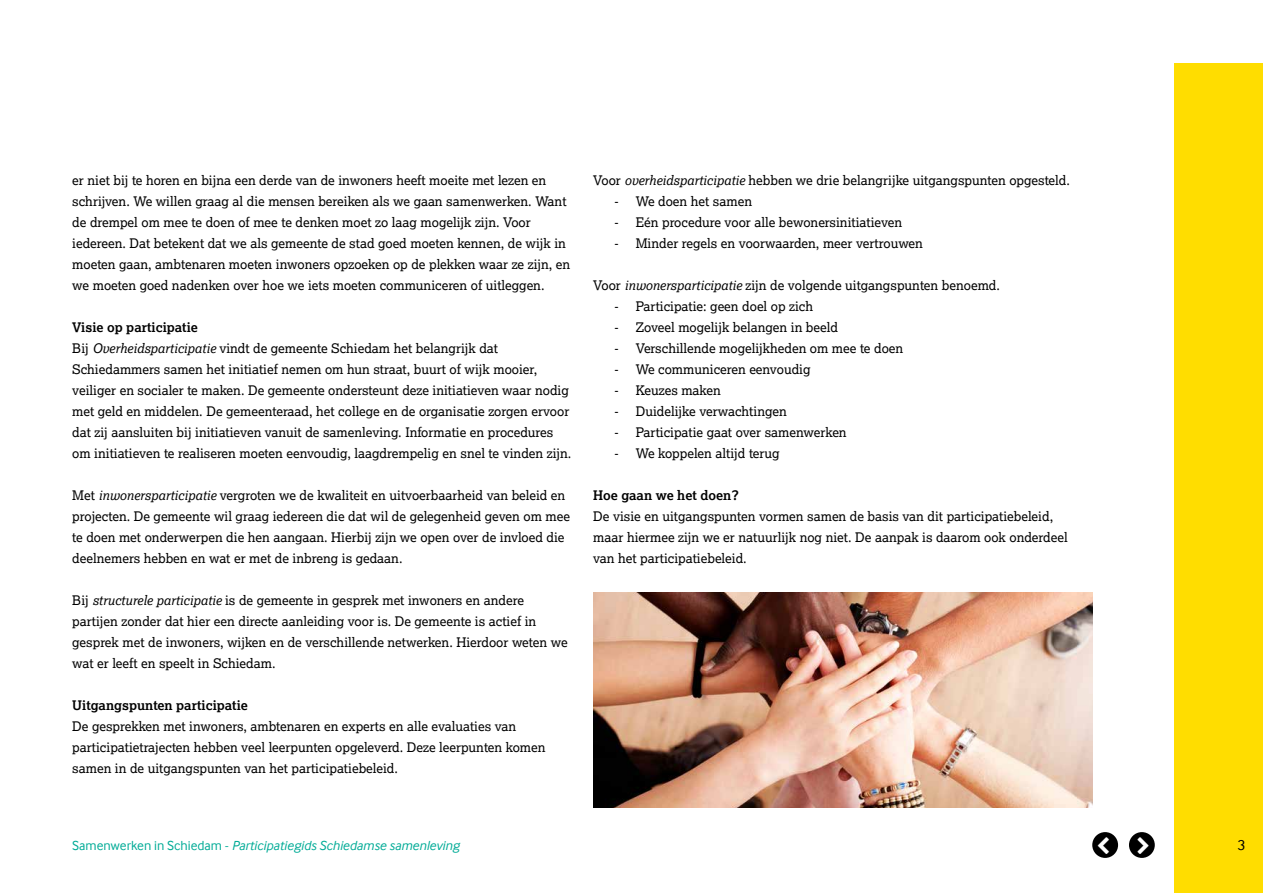
<style>
.page{position:relative;width:1263px;height:893px;background:#fff}
.page>*{position:absolute;margin:0;border:0;box-sizing:border-box;transform-origin:0 0}
.t1{font:15px "Inter Face";color:#000}
.t2{font:italic 13.5px "Inter Face";color:#00ab96}
.t3{font:13.2px/21px "Lexia";color:#000}
.t4{font:700 13.2px "Lexia";color:#000}
.s1{font-weight:700}
.s2{font-style:italic}
.s3{font-style:normal}
</style>
<div class="page">
<div style="left:1174px;top:64px;width:89px;height:829px;background:#fd0"></div>
<div style="left:1092px;top:832px;width:26px;height:26px;background:#000;border-radius:50%"></div>
<div style="left:1129px;top:832px;width:26px;height:26px;background:#000;border-radius:50%"></div>
<img style="left:593px;top:592px;width:500px;height:216px">
<p class="t3" style="left:72px;top:170px;width:499px">er niet bij te horen en bijna een derde van de inwoners heeft moeite met lezen en schrijven. We willen graag al die mensen bereiken als we gaan samenwerken. Want de drempel om mee te doen of mee te denken moet zo laag mogelijk zijn. Voor iedereen. Dat betekent dat we als gemeente de stad goed moeten kennen, de wijk in moeten gaan, ambtenaren moeten inwoners opzoeken op de plekken waar ze zijn, en we moeten goed nadenken over hoe we iets moeten communiceren of uitleggen.</p>
<p class="t3" style="left:72px;top:317px;width:501px"><span class="s1">Visie op participatie<br></span>Bij <span class="s2">Overheidsparticipatie</span> vindt de gemeente Schiedam het belangrijk dat Schiedammers samen het initiatief nemen om hun straat, buurt of wijk mooier, veiliger en socialer te maken. De gemeente ondersteunt deze initiatieven waar nodig met geld en middelen. De gemeenteraad, het college en de organisatie zorgen ervoor dat zij aansluiten bij initiatieven vanuit de samenleving. Informatie en procedures om initiatieven te realiseren moeten eenvoudig, laagdrempelig en snel te vinden zijn.</p>
<p class="t3" style="left:72px;top:485px;width:499px">Met <span class="s2">inwonersparticipatie</span> vergroten we de kwaliteit en uitvoerbaarheid van beleid en projecten. De gemeente wil graag iedereen die dat wil de gelegenheid geven om mee te doen met onderwerpen die hen aangaan. Hierbij zijn we open over de invloed die deelnemers hebben en wat er met de inbreng is gedaan.</p>
<p class="t3" style="left:72px;top:590px;width:497px">Bij <span class="s2">structurele participatie</span> is de gemeente in gesprek met inwoners en andere partijen zonder dat hier een directe aanleiding voor is. De gemeente is actief in gesprek met de inwoners, wijken en de verschillende netwerken. Hierdoor weten we wat er leeft en speelt in Schiedam.</p>
<p class="t4" style="left:72px;top:697px;width:177px">Uitgangspunten participatie</p>
<p class="t3" style="left:72px;top:716px;width:475px">De gesprekken met inwoners, ambtenaren en experts en alle evaluaties van participatietrajecten hebben veel leerpunten opgeleverd. Deze leerpunten komen samen in de uitgangspunten van het participatiebeleid.</p>
<p class="t3" style="left:636px;top:170px;width:436px;text-indent:-43px">Voor <span class="s2">overheidsparticipatie</span> hebben we drie belangrijke uitgangspunten opgesteld.<br>We doen het samen<br>Eén procedure voor alle bewonersinitiatieven<br>Minder regels en voorwaarden, meer vertrouwen</p>
<p class="t3" style="left:636px;top:275px;width:366px;text-indent:-43px">Voor <span class="s2">inwonersparticipatie</span> zijn de volgende uitgangspunten benoemd.<br>Participatie: geen doel op zich<br>Zoveel mogelijk belangen in beeld<br>Verschillende mogelijkheden om mee te doen<br>We communiceren eenvoudig<br>Keuzes maken<br>Duidelijke verwachtingen<br>Participatie gaat over samenwerken<br>We koppelen altijd terug</p>
<p class="t4" style="left:593px;top:487px;width:147px">Hoe gaan we het doen?</p>
<p class="t3" style="left:593px;top:506px;width:476px">De visie en uitgangspunten vormen samen de basis van dit participatiebeleid, maar hiermee zijn we er natuurlijk nog niet. De aanpak is daarom ook onderdeel van het participatiebeleid.</p>
<p class="t2" style="left:72px;top:838px;width:389px"><span class="s3">Samenwerken in Schiedam -</span> Participatiegids Schiedamse samenleving</p>
<p class="t1" style="left:1237px;top:837px;width:10px">3</p>
</div>
